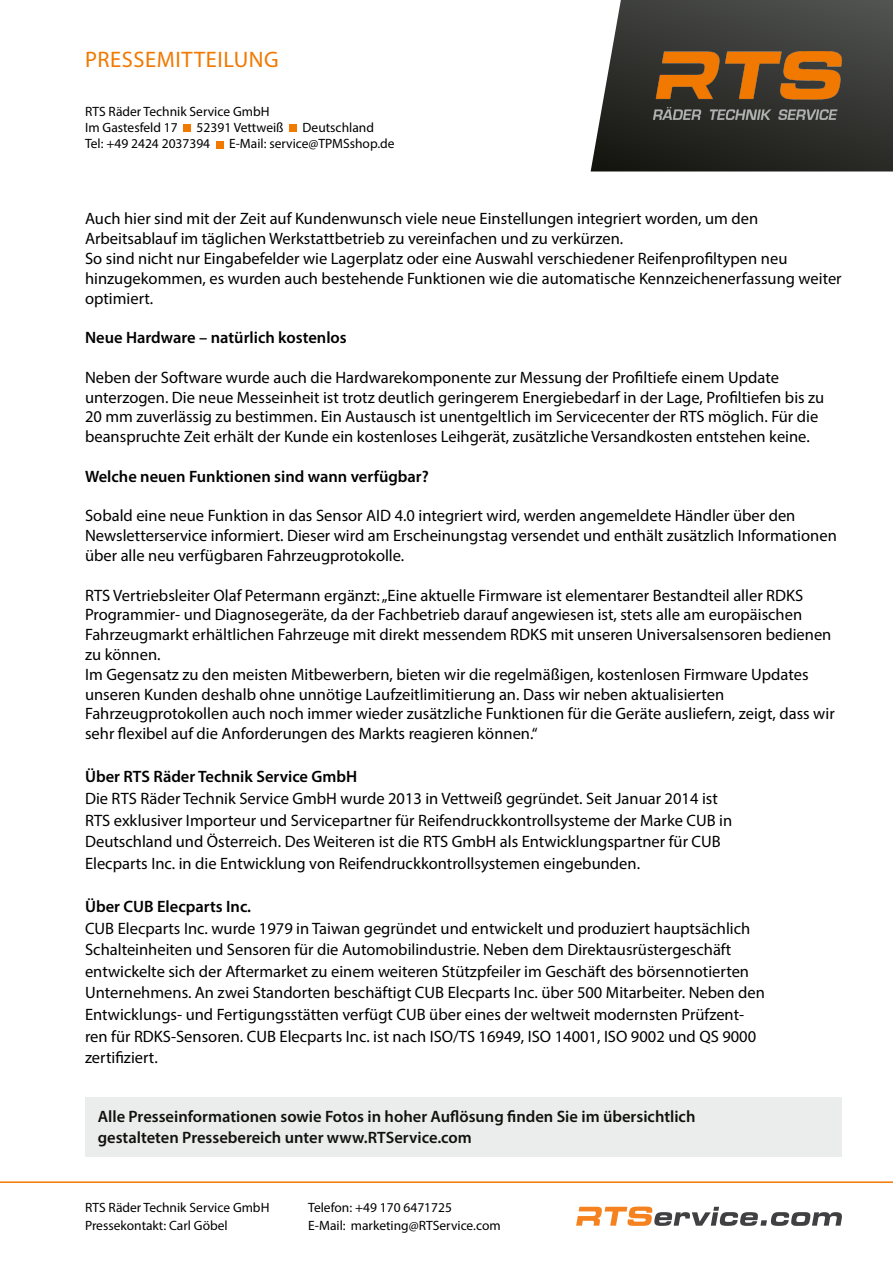
<style>
.page{position:relative;width:893px;height:1263px;background:#fff}
.page>*{position:absolute;margin:0;border:0;box-sizing:border-box;transform-origin:0 0}
.t1{font:22.5px "Myriad Pro";letter-spacing:.025em;color:#f17900}
.t2{font:16.5px/19.8px "Myriad Pro";color:#000}
.t3{font:600 16.5px "Myriad Pro";color:#000}
.t4{font:600 16.5px/21.6px "Myriad Pro";color:#12120d}
.t5{font:13.5px/18px "Myriad Pro";color:#000}
</style>
<div class="page">
<hr style="left:0;top:1181px;width:893px;height:2px;background:#f17900">
<svg style="left:576px;top:1206px;width:266px;height:20px"></svg>
<svg style="left:591px;top:0;width:302px;height:171px;background:#40413e"></svg>
<img style="left:653px;top:51px;width:189px;height:68px">
<div style="left:183px;top:125px;width:8px;height:7px;background:#f17900"></div>
<div style="left:289px;top:125px;width:8px;height:7px;background:#f17900"></div>
<div style="left:216px;top:141px;width:7px;height:7px;background:#f17900"></div>
<div style="left:85px;top:1097px;width:757px;height:60px;background:#ebecec"></div>
<h1 class="t1" style="left:85px;top:50px;width:195px">PRESSEMITTEILUNG</h1>
<p class="t5" style="left:85px;top:104px;width:186px;line-height:16.2px">RTS Räder Technik Service GmbH<br>Im Gastesfeld 17</p>
<p class="t5" style="left:197px;top:120px;width:89px">52391 Vettweiß</p>
<p class="t5" style="left:303px;top:120px;width:73px">Deutschland</p>
<p class="t5" style="left:85px;top:136px;width:127px">Tel: +49 2424 2037394</p>
<p class="t5" style="left:229px;top:136px;width:167px">E-Mail: service@TPMSshop.de</p>
<p class="t2" style="left:85px;top:210px;width:758px">Auch hier sind mit der Zeit auf Kundenwunsch viele neue Einstellungen integriert worden, um den Arbeitsablauf im täglichen Werkstattbetrieb zu vereinfachen und zu verkürzen.<br>So sind nicht nur Eingabefelder wie Lagerplatz oder eine Auswahl verschiedener Reifenprofiltypen neu hinzugekommen, es wurden auch bestehende Funktionen wie die automatische Kennzeichenerfassung weiter optimiert.</p>
<p class="t3" style="left:85px;top:331px;width:263px">Neue Hardware – natürlich kostenlos</p>
<p class="t2" style="left:85px;top:369px;width:741px">Neben der Software wurde auch die Hardwarekomponente zur Messung der Profiltiefe einem Update unterzogen. Die neue Messeinheit ist trotz deutlich geringerem Energiebedarf in der Lage, Profiltiefen bis zu 20 mm zuverlässig zu bestimmen. Ein Austausch ist unentgeltlich im Servicecenter der RTS möglich. Für die beanspruchte Zeit erhält der Kunde ein kostenloses Leihgerät, zusätzliche Versandkosten entstehen keine.</p>
<p class="t3" style="left:85px;top:469px;width:345px">Welche neuen Funktionen sind wann verfügbar?</p>
<p class="t2" style="left:85px;top:507px;width:753px">Sobald eine neue Funktion in das Sensor AID 4.0 integriert wird, werden angemeldete Händler über den<br>Newsletterservice informiert. Dieser wird am Erscheinungstag versendet und enthält zusätzlich Informationen über alle neu verfügbaren Fahrzeugprotokolle.</p>
<p class="t2" style="left:85px;top:586px;width:751px">RTS Vertriebsleiter Olaf Petermann ergänzt:„Eine aktuelle Firmware ist elementarer Bestandteil aller RDKS Programmier- und Diagnosegeräte, da der Fachbetrieb darauf angewiesen ist, stets alle am europäischen Fahrzeugmarkt erhältlichen Fahrzeuge mit direkt messendem RDKS mit unseren Universalsensoren bedienen zu können.<br>Im Gegensatz zu den meisten Mitbewerbern, bieten wir die regelmäßigen, kostenlosen Firmware Updates unseren Kunden deshalb ohne unnötige Laufzeitlimitierung an. Dass wir neben aktualisierten Fahrzeugprotokollen auch noch immer wieder zusätzliche Funktionen für die Geräte ausliefern, zeigt, dass wir sehr flexibel auf die Anforderungen des Markts reagieren können.“</p>
<p class="t3" style="left:85px;top:770px;width:274px">Über RTS Räder Technik Service GmbH</p>
<p class="t2" style="left:85px;top:789px;width:649px;line-height:21.6px">Die RTS Räder Technik Service GmbH wurde 2013 in Vettweiß gegründet. Seit Januar 2014 ist RTS exklusiver Importeur und Servicepartner für Reifendruckkontrollsysteme der Marke CUB in Deutschland und Österreich. Des Weiteren ist die RTS GmbH als Entwicklungspartner für CUB Elecparts Inc. in die Entwicklung von Reifendruckkontrollsystemen eingebunden.</p>
<p class="t3" style="left:85px;top:900px;width:168px">Über CUB Elecparts Inc.</p>
<p class="t2" style="left:85px;top:919px;width:681px;line-height:21.6px">CUB Elecparts Inc. wurde 1979 in Taiwan gegründet und entwickelt und produziert hauptsächlich Schalteinheiten und Sensoren für die Automobilindustrie. Neben dem Direktausrüstergeschäft entwickelte sich der Aftermarket zu einem weiteren Stützpfeiler im Geschäft des börsennotierten Unternehmens. An zwei Standorten beschäftigt CUB Elecparts Inc. über 500 Mitarbeiter. Neben den Entwicklungs- und Fertigungsstätten verfügt CUB über eines der weltweit modernsten Prüfzent&shy;ren für RDKS-Sensoren. CUB Elecparts Inc. ist nach ISO/TS 16949, ISO 14001, ISO 9002 und QS 9000 zertifiziert.</p>
<p class="t4" style="left:98px;top:1107px;width:599px">Alle Presseinformationen sowie Fotos in hoher Auflösung finden Sie im übersichtlich gestalteten Pressebereich unter www.RTService.com</p>
<p class="t5" style="left:85px;top:1200px;width:186px">RTS Räder Technik Service GmbH<br>Pressekontakt: Carl Göbel</p>
<p class="t5" style="left:308px;top:1200px;width:194px">Telefon: +49 170 6471725<br>E-Mail: marketing@RTService.com</p>
</div>
